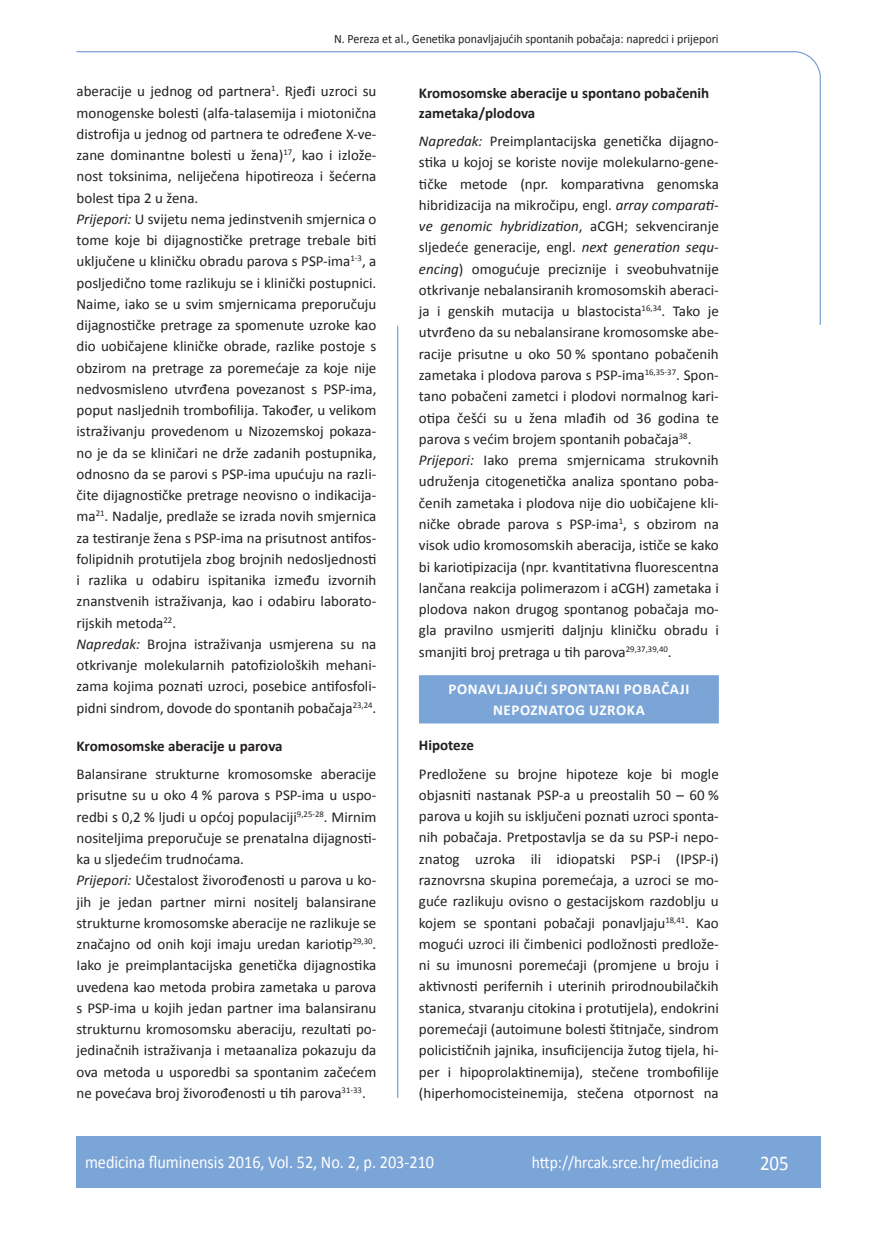
<style>
.page{position:relative;width:872px;height:1234px;background:#fff}
.page>*{position:absolute;margin:0;border:0;box-sizing:border-box;transform-origin:0 0}
.t1{font:21px "Calibri";color:#fff;scale:.9 1}
.t2{font:18px "Calibri";color:#fff;scale:.9 1}
.t3{font:17.25px "Calibri";color:#fff;scale:.9 1}
.t4{font:15px/21.3px "Calibri";color:#231f20}
.t5{font:700 15px/19.8px "Calibri";color:#231f20}
.t6{font:700 15px/21.3px "Calibri";letter-spacing:.04em;color:#fff;text-align:center}
.t7{font:12.75px "Calibri";color:#231f20;scale:.94 1}
.s1{font-style:italic}
</style>
<div class="page">
<svg style="left:76px;top:51px;width:745px;height:275px"></svg>
<hr style="left:397px;top:325px;width:1px;height:772px;background:#7ca5d7">
<div style="left:77px;top:1135px;width:744px;height:51px;background:#7ca5d7"></div>
<div style="left:419px;top:675px;width:300px;height:27px;background:#7ca5d7"></div>
<div style="left:419px;top:696px;width:300px;height:27px;background:#7ca5d7"></div>
<p class="t7" style="left:334px;top:30px;width:410px">N. Pereza et al., Genetika ponavljajućih spontanih pobačaja: napredci i prijepori</p>
<p class="t4" style="left:77px;top:80px;width:301px">aberacije u jednog od partnera<sup>1</sup>. Rjeđi uzroci su monogenske bolesti (alfa-talasemija i miotonična distrofija u jednog od partnera te određene X-ve&shy;zane dominantne bolesti u žena)<sup>17</sup>, kao i izlože&shy;nost toksinima, neliječena hipotireoza i šećerna bolest tipa 2 u žena.<br><span class="s1">Prijepori:</span> U svijetu nema jedinstvenih smjernica o tome koje bi dijagnostičke pretrage trebale biti uključene u kliničku obradu parova s PSP-ima<sup>1-3</sup>, a posljedično tome razlikuju se i klinički postupnici.<br>Naime, iako se u svim smjernicama preporučuju dijagnostičke pretrage za spomenute uzroke kao dio uobičajene kliničke obrade, razlike postoje s obzirom na pretrage za poremećaje za koje nije nedvosmisleno utvrđena povezanost s PSP-ima, poput nasljednih trombofilija. Također, u velikom istraživanju provedenom u Nizozemskoj pokaza&shy;no je da se kliničari ne drže zadanih postupnika, odnosno da se parovi s PSP-ima upućuju na razli&shy;čite dijagnostičke pretrage neovisno o indikacija&shy;ma<sup>21</sup>. Nadalje, predlaže se izrada novih smjernica za testiranje žena s PSP-ima na prisutnost antifos&shy;folipidnih protutijela zbog brojnih nedosljednosti i razlika u odabiru ispitanika između izvornih znanstvenih istraživanja, kao i odabiru laborato&shy;rijskih metoda<sup>22</sup>.<br><span class="s1">Napredak:</span> Brojna istraživanja usmjerena su na otkrivanje molekularnih patofizioloških mehani&shy;zama kojima poznati uzroci, posebice antifosfoli&shy;pidni sindrom, dovode do spontanih pobačaja<sup>23,24</sup>.</p>
<p class="t5" style="left:77px;top:735px;width:207px">Kromosomske aberacije u parova</p>
<p class="t4" style="left:77px;top:762px;width:301px">Balansirane strukturne kromosomske aberacije prisutne su u oko 4 % parova s PSP-ima u uspo&shy;redbi s 0,2 % ljudi u općoj populaciji<sup>9,25-28</sup>. Mirnim nositeljima preporučuje se prenatalna dijagnosti&shy;ka u sljedećim trudnoćama.<br><span class="s1">Prijepori:</span> Učestalost živorođenosti u parova u ko&shy;jih je jedan partner mirni nositelj balansirane strukturne kromosomske aberacije ne razlikuje se značajno od onih koji imaju uredan kariotip<sup>29,30</sup>.<br>Iako je preimplantacijska genetička dijagnostika uvedena kao metoda probira zametaka u parova s PSP-ima u kojih jedan partner ima balansiranu strukturnu kromosomsku aberaciju, rezultati po&shy;jedinačnih istraživanja i metaanaliza pokazuju da ova metoda u usporedbi sa spontanim začećem ne povećava broj živorođenosti u tih parova<sup>31-33</sup>.</p>
<p class="t5" style="left:419px;top:82px;width:292px">Kromosomske aberacije u spontano pobačenih zametaka/plodova</p>
<p class="t4" style="left:419px;top:129px;width:301px"><span class="s1">Napredak:</span> Preimplantacijska genetička dijagno&shy;stika u kojoj se koriste novije molekularno-gene&shy;tičke metode (npr. komparativna genomska hibridizacija na mikročipu, engl. <span class="s1">array comparati&shy;ve genomic hybridization</span>, aCGH; sekvenciranje sljedeće generacije, engl. <span class="s1">next generation sequ&shy;encing</span>) omogućuje preciznije i sveobuhvatnije otkrivanje nebalansiranih kromosomskih aberaci&shy;ja i genskih mutacija u blastocista<sup>16,34</sup>. Tako je utvrđeno da su nebalansirane kromosomske abe&shy;racije prisutne u oko 50 % spontano pobačenih zametaka i plodova parova s PSP-ima<sup>16,35-37</sup>. Spon&shy;tano pobačeni zametci i plodovi normalnog kari&shy;otipa češći su u žena mlađih od 36 godina te parova s većim brojem spontanih pobačaja<sup>38</sup>.<br><span class="s1">Prijepori:</span> Iako prema smjernicama strukovnih udruženja citogenetička analiza spontano poba&shy;čenih zametaka i plodova nije dio uobičajene kli&shy;ničke obrade parova s PSP-ima<sup>1</sup>, s obzirom na visok udio kromosomskih aberacija, ističe se kako bi kariotipizacija (npr. kvantitativna fluorescentna lančana reakcija polimerazom i aCGH) zametaka i plodova nakon drugog spontanog pobačaja mo&shy;gla pravilno usmjeriti daljnju kliničku obradu i smanjiti broj pretraga u tih parova<sup>29,37,39,40</sup>.</p>
<p class="t6" style="left:448px;top:677px;width:242px">PONAVLJAJUĆI SPONTANI POBAČAJI<br>NEPOZNATOG UZROKA</p>
<p class="t5" style="left:419px;top:734px;width:56px">Hipoteze</p>
<p class="t4" style="left:419px;top:762px;width:301px;text-align:justify">Predložene su brojne hipoteze koje bi mogle objasniti nastanak PSP-a u preostalih 50 – 60 % parova u kojih su isključeni poznati uzroci sponta&shy;nih pobačaja. Pretpostavlja se da su PSP-i nepo&shy;znatog uzroka ili idiopatski PSP-i (IPSP-i) raznovrsna skupina poremećaja, a uzroci se mo&shy;guće razlikuju ovisno o gestacijskom razdoblju u kojem se spontani pobačaji ponavljaju<sup>18,41</sup>. Kao mogući uzroci ili čimbenici podložnosti predlože&shy;ni su imunosni poremećaji (promjene u broju i aktivnosti perifernih i uterinih prirodnoubilačkih stanica, stvaranju citokina i protutijela), endokrini poremećaji (autoimune bolesti štitnjače, sindrom policističnih jajnika, insuficijencija žutog tijela, hi&shy;per i hipoprolaktinemija), stečene trombofilije (hiperhomocisteinemija, stečena otpornost na</p>
<p class="t2" style="left:85px;top:1150px;width:389px">medicina fluminensis 2016, Vol. 52, No. 2, p. 203-210</p>
<p class="t3" style="left:532px;top:1151px;width:209px">http://hrcak.srce.hr/medicina</p>
<h1 class="t1" style="left:760px;top:1149px;width:33px">205</h1>
</div>
